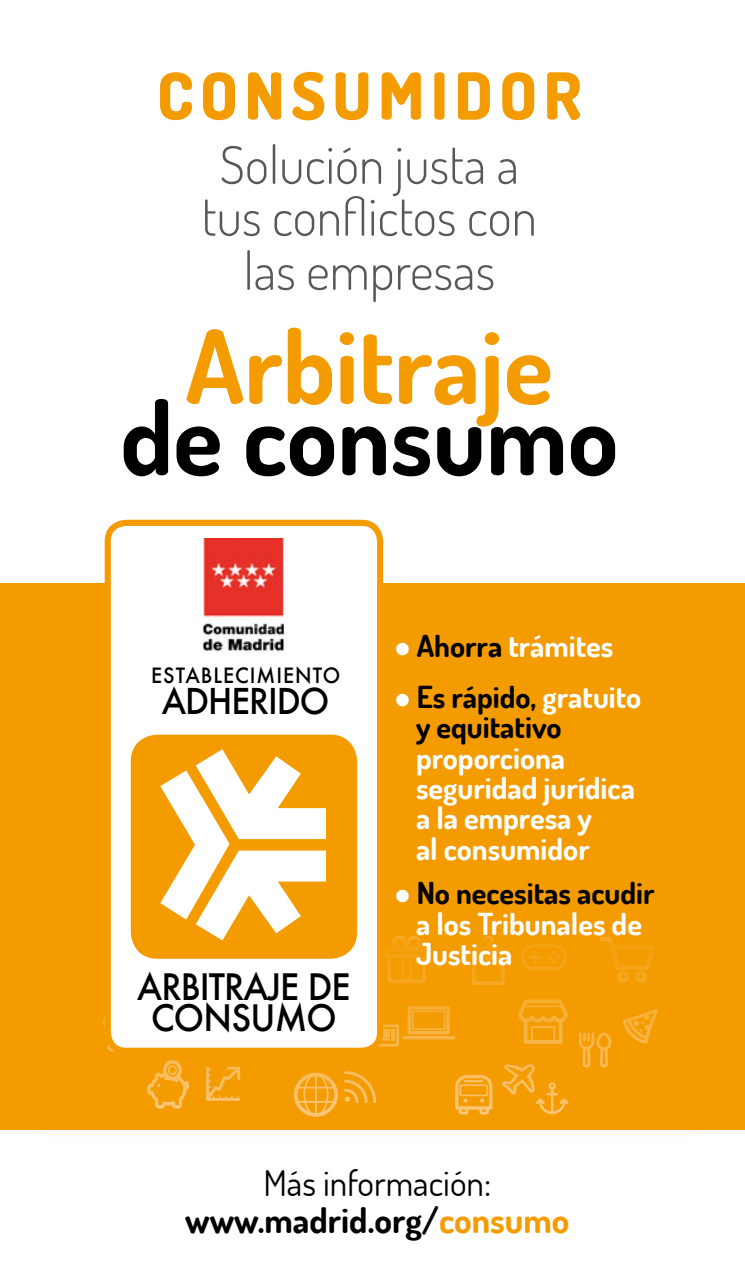
<style>
.page{position:relative;width:745px;height:1276px;background:#fff}
.page>*{position:absolute;margin:0;border:0;box-sizing:border-box;transform-origin:0 0}
.t1{font:700 101.75px "Dosis";color:#f49b00}
.t2{font:700 101.75px "Dosis";color:#000}
.t3{font:800 65px "Dosis";letter-spacing:.1em;color:#f49b00}
.t4{font:300 52px/53px "Dosis";color:#58585a;text-align:center}
.t5{font:500 35.5px/31.2px "Futura";letter-spacing:-.03em;color:#000;text-align:center;scale:.95 1}
.t6{font:35.25px/36.8px "Dosis";color:#000;text-align:center}
.t7{font:500 34.75px "Futura";color:#000;scale:.95 1}
.t8{font:700 30.25px/30.2px "Dosis";color:#fff}
.t9{font:700 30.25px/30.2px "Dosis";color:#000}
.t10{font:500 20.5px "Futura";color:#000;scale:.95 1}
.s1{color:#000}
.s2{color:#fff}
.s3{font-weight:700}
.s4{font-weight:700;color:#f49b00}
</style>
<div class="page">
<div style="left:0;top:584px;width:744px;height:546px;background:#f49b00"></div>
<svg style="left:69px;top:935px;width:605px;height:196px"></svg>
<div style="left:108px;top:523px;width:272px;height:527px;background:#fff;border-radius:18px"></div>
<div style="left:105px;top:520px;width:278px;height:534px;border:6px solid #f49b00;border-radius:18px"></div>
<div style="left:137px;top:741px;width:213px;height:211px;background:#f49b00;border-radius:20px"></div>
<div style="left:131px;top:734px;width:226px;height:224px;border:13px solid #f49b00;border-radius:20px"></div>
<svg style="left:160px;top:749px;width:186px;height:210px"></svg>
<img style="left:203px;top:538px;width:80px;height:115px">
<h2 class="t3" style="left:157px;top:54px;width:426px">CONSUMIDOR</h2>
<h3 class="t4" style="left:202px;top:137px;width:336px">Solución justa a tus conflictos con las empresas</h3>
<h1 class="t1" style="left:185px;top:301px;width:368px">Arbitraje</h1>
<h1 class="t2" style="left:120px;top:372px;width:499px">de consumo</h1>
<p class="t10" style="left:151px;top:662px;width:14px">ESTAB</p>
<p class="t10" style="left:213px;top:662px;width:25px">LECIMIENTO</p>
<p class="t7" style="left:162px;top:677px;width:95px">ADHERIDO</p>
<p class="t5" style="left:137px;top:971px;width:226px">ARBITRAJE DE<br>CONSUMO</p>
<p class="t8" style="left:394px;top:630px;width:220px">● <span class="s1">Ahorra</span> trámites</p>
<p class="t9" style="left:416px;top:681px;width:227px;text-indent:-22px"><span class="s2">●</span> Es rápido, <span class="s2">gratuito </span>y equitativo</p>
<p class="t8" style="left:416px;top:742px;width:220px">proporciona seguridad jurídica a la empresa y<br>al consumidor</p>
<p class="t8" style="left:416px;top:877px;width:240px;text-indent:-22px">● <span class="s1">No necesitas acudir </span>a los Tribunales de<br>Justicia</p>
<p class="t6" style="left:185px;top:1164px;width:385px">Más información: <span class="s3">www.madrid.org/</span><span class="s4">consumo</span></p>
</div>
